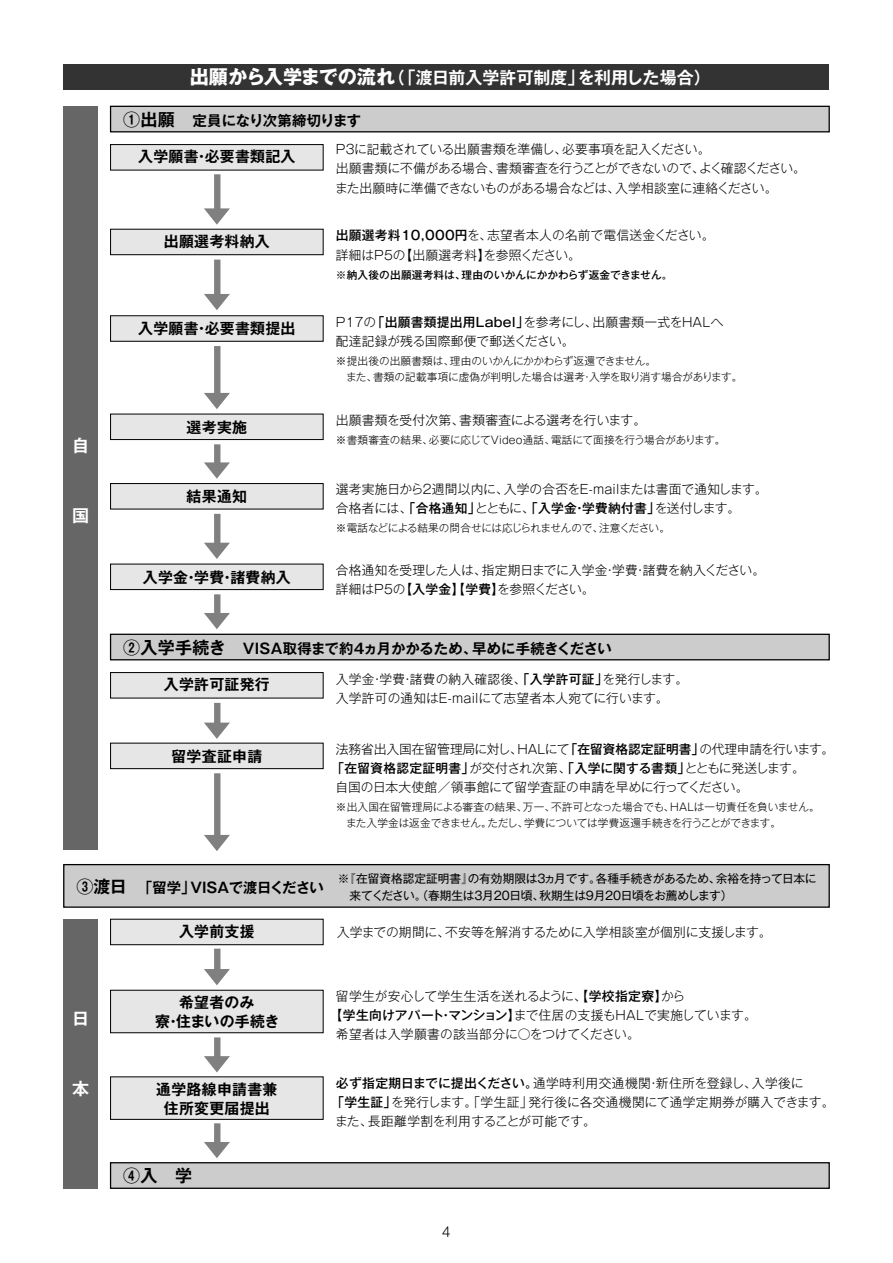
<style>
.page{position:relative;width:893px;height:1263px;background:#fff}
.page>*{position:absolute;margin:0;border:0;box-sizing:border-box;transform-origin:0 0}
.t1{font:700 16.95px "Gothic MB101 Pro De";color:#fff}
.t2{font:700 16.95px "Gothic MB101 Pro De";color:#000}
.t3{font:300 15px "Helvetica Neue";color:#000}
.t4{font:700 14.85px/19.2px "Gothic MB101 Pro De";letter-spacing:.02em;color:#000;text-align:center}
.t5{font:700 14.4px "Gothic MB101 Pro De";letter-spacing:-.005em;color:#000}
.t6{font:300 12.75px/19.2px "Gothic MB101 Pro";letter-spacing:-.005em;color:#000}
.t7{font:300 12.75px/19.2px "Gothic MB101 Pro";letter-spacing:.02em;color:#000}
.t8{font:300 12.75px/19.2px "Gothic MB101 Pro";letter-spacing:-.03em;color:#000}
.t9{font:300 12.75px/19.2px "Gothic MB101 Pro";letter-spacing:.025em;color:#000}
.t10{font:500 12.75px "Gothic MB101 Pro";letter-spacing:.02em;color:#000}
.t11{font:11.7px/17px "Gothic MB101 Pro";letter-spacing:-.02em;color:#000}
.t12{font:300 10.65px/15.9px "Gothic MB101 Pro";letter-spacing:-.01em;color:#000}
.t13{font:300 10.65px "Gothic MB101 Pro";letter-spacing:-.045em;color:#000}
.t14{font:500 10.65px "Gothic MB101 Pro";letter-spacing:.02em;color:#000}
.s1{font-family:"Gothic MB101 Pro";font-size:19.2px}
.s2{font-size:16.95px}
.s3{font-weight:500}
.s4{font-weight:300}
</style>
<div class="page">
<div style="left:64px;top:64px;width:765px;height:25px;background:#333"></div>
<svg style="left:204px;top:393px;width:26px;height:16px"></svg>
<div style="left:214px;top:346px;width:6px;height:52px;background:#808080"></div>
<svg style="left:204px;top:208px;width:26px;height:17px"></svg>
<div style="left:214px;top:174px;width:6px;height:40px;background:#808080"></div>
<svg style="left:204px;top:835px;width:26px;height:16px"></svg>
<div style="left:214px;top:773px;width:6px;height:67px;background:#808080"></div>
<svg style="left:204px;top:723px;width:26px;height:16px"></svg>
<div style="left:214px;top:703px;width:6px;height:25px;background:#808080"></div>
<svg style="left:204px;top:1056px;width:26px;height:16px"></svg>
<div style="left:214px;top:1037px;width:6px;height:24px;background:#808080"></div>
<svg style="left:204px;top:1142px;width:26px;height:16px"></svg>
<div style="left:214px;top:1123px;width:6px;height:24px;background:#808080"></div>
<svg style="left:204px;top:969px;width:26px;height:16px"></svg>
<div style="left:214px;top:949px;width:6px;height:25px;background:#808080"></div>
<svg style="left:204px;top:294px;width:26px;height:16px"></svg>
<div style="left:214px;top:260px;width:6px;height:39px;background:#808080"></div>
<div style="left:111px;top:145px;width:212px;height:25px;background:#e6e6e6"></div>
<div style="left:110px;top:144px;width:213px;height:26px;border:1px solid #000"></div>
<div style="left:111px;top:106px;width:718px;height:26px;background:#ccc"></div>
<div style="left:110px;top:106px;width:720px;height:26px;border:1px solid #000"></div>
<div style="left:111px;top:672px;width:212px;height:26px;background:#e6e6e6"></div>
<div style="left:110px;top:672px;width:213px;height:26px;border:1px solid #000"></div>
<div style="left:111px;top:990px;width:212px;height:43px;background:#e6e6e6"></div>
<div style="left:110px;top:990px;width:213px;height:43px;border:1px solid #000"></div>
<div style="left:111px;top:1077px;width:212px;height:42px;background:#e6e6e6"></div>
<div style="left:110px;top:1076px;width:213px;height:44px;border:1px solid #000"></div>
<div style="left:111px;top:919px;width:212px;height:26px;background:#e6e6e6"></div>
<div style="left:110px;top:919px;width:213px;height:26px;border:1px solid #000"></div>
<div style="left:111px;top:229px;width:212px;height:26px;background:#e6e6e6"></div>
<div style="left:110px;top:229px;width:213px;height:26px;border:1px solid #000"></div>
<div style="left:111px;top:316px;width:212px;height:25px;background:#e6e6e6"></div>
<div style="left:110px;top:315px;width:213px;height:27px;border:1px solid #000"></div>
<svg style="left:204px;top:462px;width:26px;height:17px"></svg>
<div style="left:214px;top:444px;width:6px;height:24px;background:#808080"></div>
<svg style="left:204px;top:543px;width:26px;height:16px"></svg>
<div style="left:214px;top:514px;width:6px;height:34px;background:#808080"></div>
<div style="left:111px;top:414px;width:212px;height:26px;background:#e6e6e6"></div>
<div style="left:110px;top:414px;width:213px;height:26px;border:1px solid #000"></div>
<svg style="left:204px;top:613px;width:26px;height:16px"></svg>
<div style="left:214px;top:594px;width:6px;height:24px;background:#808080"></div>
<div style="left:111px;top:564px;width:212px;height:26px;background:#e6e6e6"></div>
<div style="left:110px;top:564px;width:213px;height:26px;border:1px solid #000"></div>
<div style="left:111px;top:483px;width:212px;height:26px;background:#e6e6e6"></div>
<div style="left:110px;top:483px;width:213px;height:26px;border:1px solid #000"></div>
<div style="left:111px;top:743px;width:212px;height:26px;background:#e6e6e6"></div>
<div style="left:110px;top:743px;width:213px;height:26px;border:1px solid #000"></div>
<div style="left:111px;top:634px;width:718px;height:26px;background:#ccc"></div>
<div style="left:110px;top:634px;width:720px;height:26px;border:1px solid #000"></div>
<div style="left:111px;top:1163px;width:718px;height:25px;background:#ccc"></div>
<div style="left:110px;top:1162px;width:720px;height:27px;border:1px solid #000"></div>
<div style="left:64px;top:106px;width:34px;height:744px;background:#666"></div>
<div style="left:64px;top:919px;width:34px;height:269px;background:#666"></div>
<div style="left:64px;top:865px;width:765px;height:42px;background:#ccc"></div>
<div style="left:63px;top:864px;width:767px;height:44px;border:1px solid #000"></div>
<h1 class="t1" style="left:190px;top:64px;width:522px"><span class="s1">出願から入学までの流れ</span>（「渡日前入学許可制度」を利用した場合）</h1>
<p class="t5" style="left:123px;top:108px;width:239px"><span class="s2">①出願　</span>定員になり次第締切ります</p>
<h1 class="t1" style="left:72px;top:432px;width:16px">自</h1>
<h1 class="t1" style="left:72px;top:501px;width:17px">国</h1>
<p class="t4" style="left:138px;top:145px;width:159px">入学願書・必要書類記入</p>
<p class="t4" style="left:164px;top:230px;width:107px">出願選考料納入</p>
<p class="t4" style="left:138px;top:317px;width:159px">入学願書・必要書類提出</p>
<p class="t4" style="left:187px;top:416px;width:62px">選考実施</p>
<p class="t4" style="left:187px;top:485px;width:62px">結果通知</p>
<p class="t4" style="left:143px;top:566px;width:149px">入学金・学費・諸費納入</p>
<p class="t8" style="left:335px;top:138px;width:472px">P3に記載されている出願書類を準備し、必要事項を記入ください。<br>出願書類に不備がある場合、書類審査を行うことができないので、よく確認ください。また出願時に準備できないものがある場合などは、入学相談室に連絡ください。</p>
<p class="t6" style="left:336px;top:224px;width:380px"><span class="s3">出願選考料10,000円</span>を、志望者本人の名前で電信送金ください。詳細はP5の【出願選考料】を参照ください。</p>
<p class="t14" style="left:336px;top:266px;width:338px">※納入後の出願選考料は、理由のいかんにかかわらず返金できません。</p>
<p class="t7" style="left:336px;top:310px;width:389px">P17の<span class="s3">「出願書類提出用Label」</span>を参考にし、出願書類一式をHALへ配達記録が残る国際郵便で郵送ください。</p>
<p class="t12" style="left:336px;top:351px;width:408px">※提出後の出願書類は、理由のいかんにかかわらず返還できません。<br>　また、書類の記載事項に虚偽が判明した場合は選考・入学を取り消す場合があります。</p>
<p class="t6" style="left:336px;top:408px;width:312px">出願書類を受付次第、書類審査による選考を行います。</p>
<p class="t12" style="left:336px;top:430px;width:391px">※書類審査の結果、必要に応じてVideo通話、電話にて面接を行う場合があります。</p>
<p class="t6" style="left:336px;top:478px;width:433px">選考実施日から2週間以内に、入学の合否をE-mailまたは書面で通知します。合格者には、<span class="s3">「合格通知」</span>とともに、<span class="s3">「入学金・学費納付書」</span>を送付します。</p>
<p class="t13" style="left:336px;top:519px;width:336px">※電話などによる結果の問合せには応じられませんので、注意ください。</p>
<p class="t6" style="left:336px;top:558px;width:431px">合格通知を受理した人は、指定期日までに入学金・学費・諸費を納入ください。詳細はP5の<span class="s3">【入学金】【学費】</span>を参照ください。</p>
<p class="t5" style="left:123px;top:636px;width:490px"><span class="s2">②入学手続き　</span>VISA取得まで約4ヵ月かかるため、早めに手続きください</p>
<p class="t4" style="left:164px;top:673px;width:107px">入学許可証発行</p>
<p class="t4" style="left:171px;top:745px;width:92px">留学査証申請</p>
<p class="t7" style="left:336px;top:667px;width:354px">入学金・学費・諸費の納入確認後、<span class="s3">「入学許可証」</span>を発行します。入学許可の通知はE-mailにて志望者本人宛てに行います。</p>
<p class="t6" style="left:336px;top:738px;width:500px">法務省出入国在留管理局に対し、HALにて<span class="s3">「在留資格認定証明書」</span>の代理申請を行います。</p>
<p class="t10" style="left:331px;top:758px;width:475px">「在留資格認定証明書」<span class="s4">が交付され次第、</span>「入学に関する書類」<span class="s4">とともに発送します。</span></p>
<p class="t6" style="left:335px;top:776px;width:415px">自国の日本大使館／領事館にて留学査証の申請を早めに行ってください。</p>
<p class="t12" style="left:336px;top:798px;width:485px">※出入国在留管理局による審査の結果、万一、不許可となった場合でも、HALは一切責任を負いません。　また入学金は返金できません。ただし、学費については学費返還手続きを行うことができます。</p>
<p class="t5" style="left:77px;top:876px;width:249px"><span class="s2">③渡日　</span>「留学」VISAで渡日ください</p>
<p class="t11" style="left:338px;top:868px;width:480px">※『在留資格認定証明書』の有効期限は3ヵ月です。各種手続きがあるため、余裕を持って日本に　来てください。（春期生は3月20日頃、秋期生は9月20日頃をお薦めします）</p>
<h1 class="t1" style="left:72px;top:1005px;width:16px">日</h1>
<h1 class="t1" style="left:72px;top:1074px;width:18px">本</h1>
<p class="t4" style="left:179px;top:920px;width:77px">入学前支援</p>
<p class="t4" style="left:155px;top:991px;width:126px">希望者のみ<br>寮・住まいの手続き</p>
<p class="t4" style="left:156px;top:1078px;width:123px">通学路線申請書兼住所変更届提出</p>
<h1 class="t2" style="left:123px;top:1162px;width:71px">④入　学</h1>
<p class="t6" style="left:337px;top:920px;width:436px">入学までの期間に、不安等を解消するために入学相談室が個別に支援します。</p>
<p class="t6" style="left:336px;top:985px;width:351px">留学生が安心して学生生活を送れるように、<span class="s3">【学校指定寮】</span>から</p>
<p class="t6" style="left:330px;top:1004px;width:429px"><span class="s3">【学生向けアパート・マンション】</span>まで住居の支援もHALで実施しています。</p>
<p class="t6" style="left:336px;top:1023px;width:306px">希望者は入学願書の該当部分に○をつけてください。</p>
<p class="t9" style="left:331px;top:1071px;width:505px;text-indent:5px"><span class="s3">必ず指定期日までに提出ください。</span>通学時利用交通機関・新住所を登録し、入学後に<br><span class="s3">「学生証」</span>を発行します。「学生証」発行後に各交通機関にて通学定期券が購入できます。また、長距離学割を利用することが可能です。</p>
<p class="t3" style="left:442px;top:1223px;width:10px">4</p>
</div>
